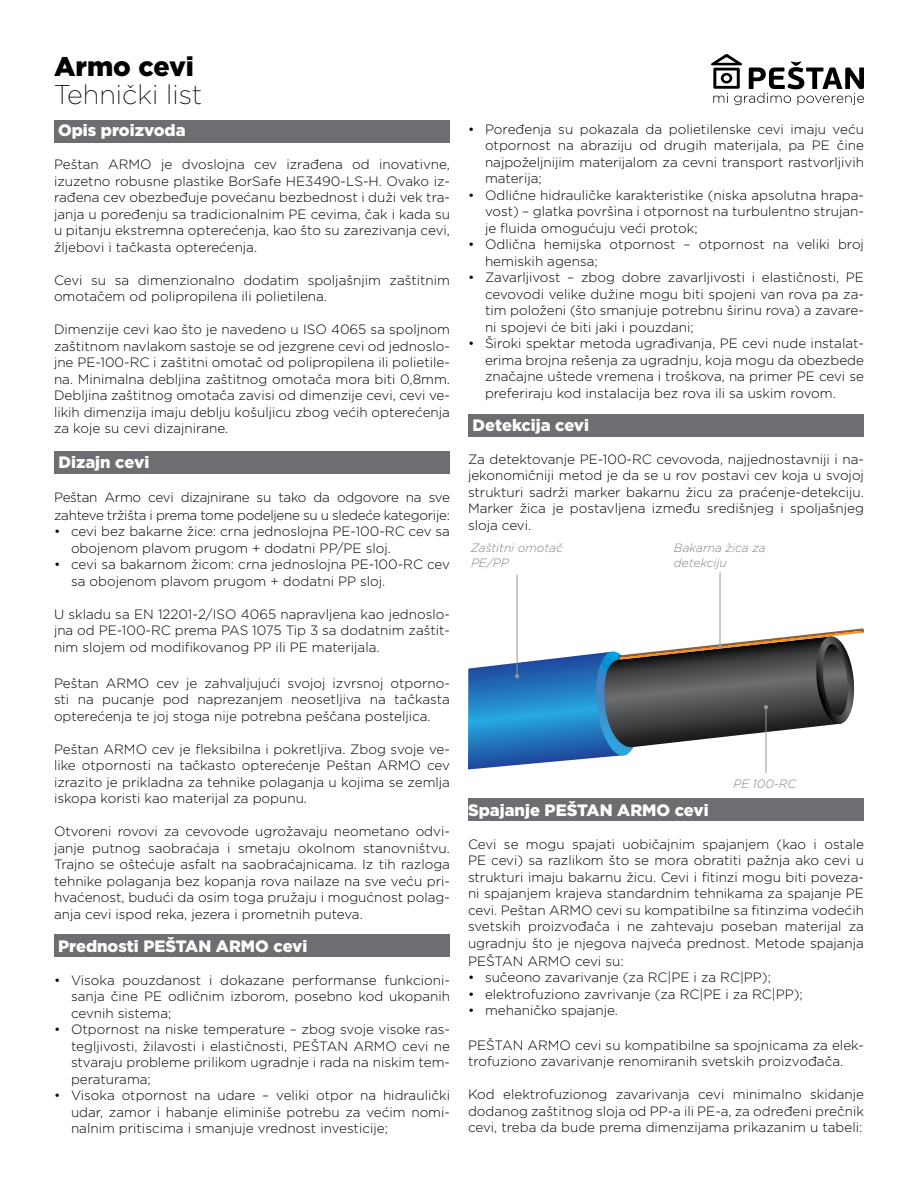
<style>
.page{position:relative;width:918px;height:1188px;background:#fff}
.page>*{position:absolute;margin:0;border:0;box-sizing:border-box;transform-origin:0 0}
.t1{font:200 27px "Gotham";color:#000}
.t2{font:900 27px "Gotham";color:#000}
.t3{font:900 16.5px "Gotham";color:#fff}
.t4{font:300 13.5px/16.5px "Gotham";color:#000;text-align:justify}
.t5{font:300 13.5px/17.9px "Gotham";letter-spacing:-.02em;color:#000}
.t6{font:italic 300 12px/15px "Gotham";color:#808285}
</style>
<div class="page">
<div style="left:54px;top:120px;width:396px;height:22px;background:#6d6e71"></div>
<div style="left:54px;top:451px;width:396px;height:22px;background:#6d6e71"></div>
<div style="left:468px;top:415px;width:396px;height:22px;background:#6d6e71"></div>
<div style="left:468px;top:799px;width:396px;height:22px;background:#6d6e71"></div>
<div style="left:54px;top:934px;width:396px;height:22px;background:#6d6e71"></div>
<svg style="left:711px;top:54px;width:153px;height:51px"></svg>
<svg style="left:468px;top:629px;width:396px;height:140px"></svg>
<hr style="left:766px;top:707px;width:1px;height:66px;background:#939598">
<hr style="left:720px;top:573px;width:1px;height:74px;background:#939598">
<hr style="left:517px;top:575px;width:1px;height:101px;background:#939598">
<h1 class="t2" style="left:54px;top:47px;width:142px">Armo cevi</h1>
<h1 class="t1" style="left:54px;top:78px;width:150px">Tehnički list</h1>
<p class="t3" style="left:58px;top:119px;width:129px">Opis proizvoda</p>
<p class="t4" style="left:54px;top:156px;width:398px">Peštan ARMO je dvoslojna cev izrađena od inovativne, izuzetno robusne plastike BorSafe HE3490-LS-H. Ovako iz&shy;rađena cev obezbeđuje povećanu bezbednost i duži vek tra&shy;janja u poređenju sa tradicionalnim PE cevima, čak i kada su u pitanju ekstremna opterećenja, kao što su zarezivanja cevi, žljebovi i tačkasta opterećenja.</p>
<p class="t4" style="left:54px;top:271px;width:397px">Cevi su sa dimenzionalno dodatim spoljašnjim zaštitnim omotačem od polipropilena ili polietilena.</p>
<p class="t4" style="left:54px;top:321px;width:398px">Dimenzije cevi kao što je navedeno u ISO 4065 sa spoljnom zaštitnom navlakom sastoje se od jezgrene cevi od jednoslo&shy;jne PE-100-RC i zaštitni omotač od polipropilena ili polietile&shy;na. Minimalna debljina zaštitnog omotača mora biti 0,8mm.<br>Debljina zaštitnog omotača zavisi od dimenzije cevi, cevi ve&shy;likih dimenzija imaju deblju košuljicu zbog većih opterećenja za koje su cevi dizajnirane.</p>
<p class="t3" style="left:59px;top:450px;width:92px">Dizajn cevi</p>
<p class="t5" style="left:54px;top:488px;width:398px">Peštan Armo cevi dizajnirane su tako da odgovore na sve zahteve tržišta i prema tome podeljene su u sledeće kategorije:</p>
<p class="t4" style="left:71px;top:523px;width:381px;text-indent:-17px">• cevi bez bakarne žice: crna jednoslojna PE-100-RC cev sa obojenom plavom prugom + dodatni PP/PE sloj.</p>
<p class="t4" style="left:71px;top:556px;width:380px;text-indent:-17px">• cevi sa bakarnom žicom: crna jednoslojna PE-100-RC cev sa obojenom plavom prugom + dodatni PP sloj.</p>
<p class="t4" style="left:54px;top:605px;width:398px">U skladu sa EN 12201-2/ISO 4065 napravljena kao jednoslo&shy;jna od PE-100-RC prema PAS 1075 Tip 3 sa dodatnim zaštit&shy;nim slojem od modifikovanog PP ili PE materijala.</p>
<p class="t4" style="left:54px;top:674px;width:398px">Peštan ARMO cev je zahvaljujući svojoj izvrsnoj otporno&shy;sti na pucanje pod naprezanjem neosetljiva na tačkasta opterećenja te joj stoga nije potrebna peščana posteljica.</p>
<p class="t4" style="left:54px;top:740px;width:398px">Peštan ARMO cev je fleksibilna i pokretljiva. Zbog svoje ve&shy;like otpornosti na tačkasto opterećenje Peštan ARMO cev izrazito je prikladna za tehnike polaganja u kojima se zemlja iskopa koristi kao materijal za popunu.</p>
<p class="t4" style="left:54px;top:823px;width:398px">Otvoreni rovovi za cevovode ugrožavaju neometano odvi&shy;janje putnog saobraćaja i smetaju okolnom stanovništvu.<br>Trajno se oštećuje asfalt na saobraćajnicama. Iz tih razloga tehnike polaganja bez kopanja rova nailaze na sve veću pri&shy;hvaćenost, budući da osim toga pružaju i mogućnost polag&shy;anja cevi ispod reka, jezera i prometnih puteva.</p>
<p class="t3" style="left:58px;top:934px;width:251px">Prednosti PEŠTAN ARMO cevi</p>
<p class="t4" style="left:71px;top:971px;width:381px;text-indent:-17px">• Visoka pouzdanost i dokazane performanse funkcioni&shy;sanja čine PE odličnim izborom, posebno kod ukopanih cevnih sistema;</p>
<p class="t4" style="left:71px;top:1021px;width:381px;text-indent:-17px">• Otpornost na niske temperature – zbog svoje visoke ras&shy;tegljivosti, žilavosti i elastičnosti, PEŠTAN ARMO cevi ne stvaraju probleme prilikom ugradnje i rada na niskim tem&shy;peraturama;</p>
<p class="t4" style="left:71px;top:1087px;width:381px;text-indent:-17px">• Visoka otpornost na udare – veliki otpor na hidraulički udar, zamor i habanje eliminiše potrebu za većim nomi&shy;nalnim pritiscima i smanjuje vrednost investicije;</p>
<p class="t4" style="left:485px;top:120px;width:381px;text-indent:-17px">• Poređenja su pokazala da polietilenske cevi imaju veću otpornost na abraziju od drugih materijala, pa PE čine najpoželjnijim materijalom za cevni transport rastvorljivih materija;</p>
<p class="t4" style="left:485px;top:186px;width:381px;text-indent:-17px">• Odlične hidrauličke karakteristike (niska apsolutna hrapa&shy;vost) – glatka površina i otpornost na turbulentno strujan&shy;je fluida omogućuju veći protok;</p>
<p class="t4" style="left:485px;top:236px;width:381px;text-indent:-17px">• Odlična hemijska otpornost – otpornost na veliki broj hemiskih agensa;</p>
<p class="t4" style="left:485px;top:269px;width:380px;text-indent:-17px">• Zavarljivost – zbog dobre zavarljivosti i elastičnosti, PE cevovodi velike dužine mogu biti spojeni van rova pa za&shy;tim položeni (što smanjuje potrebnu širinu rova) a zavare&shy;ni spojevi će biti jaki i pouzdani;</p>
<p class="t4" style="left:485px;top:335px;width:381px;text-indent:-17px">• Široki spektar metoda ugrađivanja, PE cevi nude instalat&shy;erima brojna rešenja za ugradnju, koja mogu da obezbede značajne uštede vremena i troškova, na primer PE cevi se preferiraju kod instalacija bez rova ili sa uskim rovom.</p>
<p class="t3" style="left:473px;top:414px;width:118px">Detekcija cevi</p>
<p class="t4" style="left:468px;top:451px;width:398px">Za detektovanje PE-100-RC cevovoda, najjednostavniji i na&shy;jekonomičniji metod je da se u rov postavi cev koja u svojoj strukturi sadrži marker bakarnu žicu za praćenje-detekciju.<br>Marker žica je postavljena između središnjeg i spoljašnjeg sloja cevi.</p>
<p class="t6" style="left:471px;top:540px;width:93px">Zaštitni omotač<br>PE/PP</p>
<p class="t6" style="left:674px;top:540px;width:93px">Bakarna žica za detekciju</p>
<p class="t6" style="left:734px;top:776px;width:64px">PE 100-RC</p>
<p class="t3" style="left:468px;top:799px;width:242px">Spajanje PEŠTAN ARMO cevi</p>
<p class="t4" style="left:468px;top:836px;width:398px">Cevi se mogu spajati uobičajnim spajanjem (kao i ostale PE cevi) sa razlikom što se mora obratiti pažnja ako cevi u strukturi imaju bakarnu žicu. Cevi i fitinzi mogu biti poveza&shy;ni spajanjem krajeva standardnim tehnikama za spajanje PE cevi. Peštan ARMO cevi su kompatibilne sa fitinzima vodećih svetskih proizvođača i ne zahtevaju poseban materijal za ugradnju što je njegova najveća prednost. Metode spajanja</p>
<p class="t4" style="left:468px;top:952px;width:157px">PEŠTAN ARMO cevi su:</p>
<p class="t4" style="left:468px;top:969px;width:304px">• sučeono zavarivanje (za RC|PE i za RC|PP);</p>
<p class="t4" style="left:468px;top:985px;width:336px">• elektrofuziono zavrivanje (za RC|PE i za RC|PP);</p>
<p class="t4" style="left:468px;top:1002px;width:151px">• mehaničko spajanje.</p>
<p class="t4" style="left:468px;top:1036px;width:397px">PEŠTAN ARMO cevi su kompatibilne sa spojnicama za elek&shy;trofuziono zavarivanje renomiranih svetskih proizvođača.</p>
<p class="t4" style="left:468px;top:1086px;width:398px">Kod elektrofuzionog zavarivanja cevi minimalno skidanje dodanog zaštitnog sloja od PP-a ili PE-a, za određeni prečnik cevi, treba da bude prema dimenzijama prikazanim u tabeli:</p>
</div>
